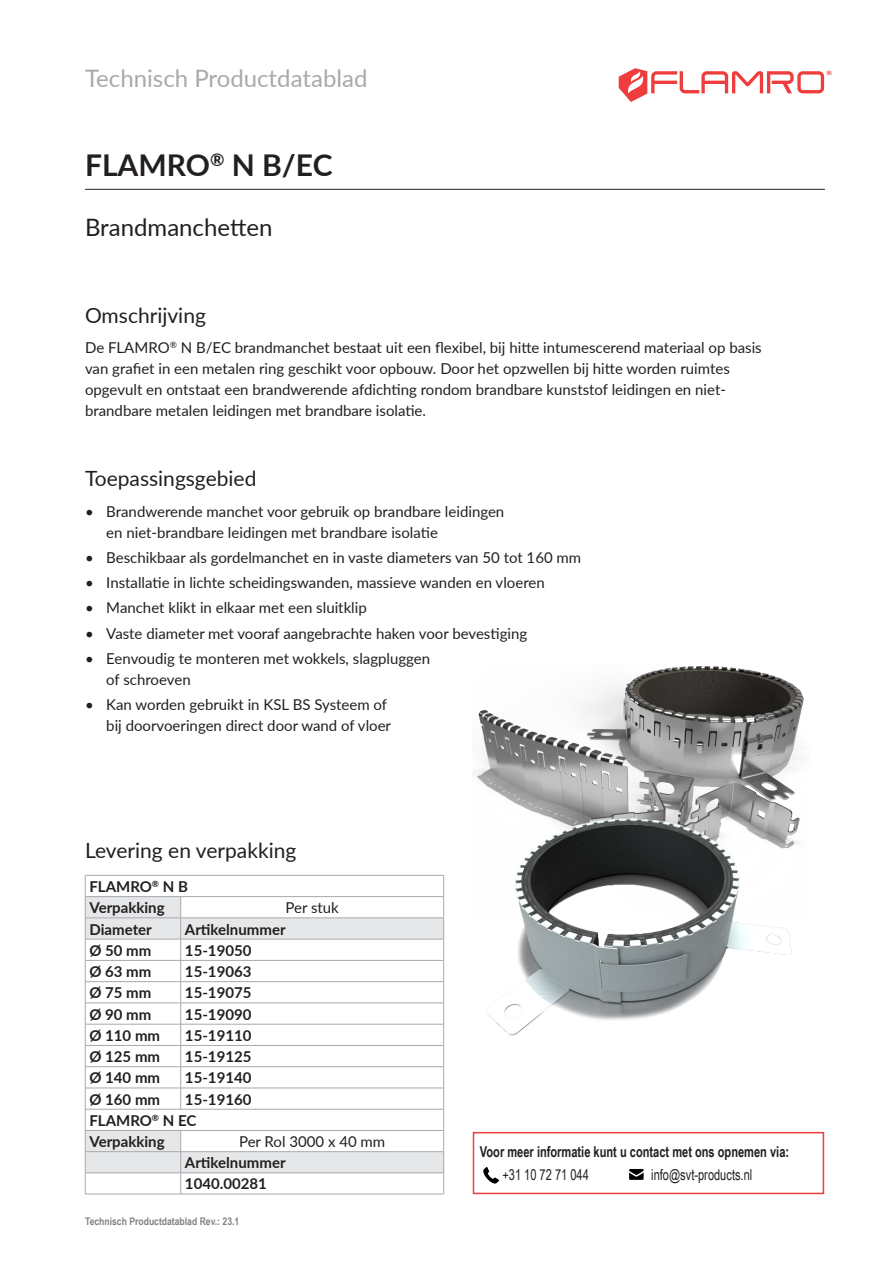
<style>
.page{position:relative;width:893px;height:1263px;background:#fff}
.page>*{position:absolute;margin:0;border:0;box-sizing:border-box;transform-origin:0 0}
.p___HL_Dokument{font:700 30px "Lato";color:#231f20}
.t1{font:24px "Lato";color:#a8a9ad}
.t2{font:24px "Lato";color:#231f20}
.p___HL_Beschreibung{font:21px "Lato";color:#231f20}
.p___HL_Lieferung___Verpackung{font:21px "Lato";color:#231f20}
.p___body_Beschreibung{font:15px/21px "Lato";color:#231f20}
.p___Tabelle_body_links{font:700 15px "Lato";color:#231f20}
.p___Tabelle_HL{font:700 15px "Lato";color:#231f20}
.t3{font:700 15px "Arial Narrow";color:#231f20;scale:.9 1}
.t4{font:15px "Arial Narrow";color:#231f20;scale:.9 1}
.p___Tabelle_body_mittig{font:15px "Lato";color:#231f20}
.t5{font:700 10.5px "Arial Narrow";color:#808285}
</style>
<div class="page">
<svg style="left:619px;top:68px;width:212px;height:34px"></svg>
<hr style="left:85px;top:189px;width:740px;height:1px;background:#231f20">
<svg style="left:483px;top:1167px;width:16px;height:16px"></svg>
<svg style="left:629px;top:1169px;width:15px;height:11px"></svg>
<div style="left:473px;top:1132px;width:351px;height:62px;border:2px solid #ee3d3c"></div>
<img style="left:478px;top:666px;width:326px;height:96px">
<img style="left:476px;top:762px;width:324px;height:274px">
<svg style="left:86px;top:897px;width:357px;height:297px"></svg>
<hr style="left:85px;top:875px;width:96px;height:1px;background:#a8a9ad">
<hr style="left:181px;top:875px;width:263px;height:1px;background:#a8a9ad">
<hr style="left:85px;top:896px;width:96px;height:1px;background:#a8a9ad">
<hr style="left:85px;top:1130px;width:96px;height:1px;background:#a8a9ad">
<hr style="left:181px;top:896px;width:263px;height:1px;background:#a8a9ad">
<svg style="left:180px;top:897px;width:1px;height:212px"></svg>
<hr style="left:181px;top:1130px;width:263px;height:1px;background:#a8a9ad">
<svg style="left:180px;top:1131px;width:1px;height:63px"></svg>
<hr style="left:85px;top:918px;width:96px;height:1px;background:#a8a9ad">
<hr style="left:181px;top:918px;width:263px;height:1px;background:#a8a9ad">
<hr style="left:85px;top:960px;width:96px;height:1px;background:#a8a9ad">
<hr style="left:181px;top:960px;width:263px;height:1px;background:#a8a9ad">
<hr style="left:85px;top:981px;width:96px;height:1px;background:#a8a9ad">
<hr style="left:181px;top:981px;width:263px;height:1px;background:#a8a9ad">
<hr style="left:85px;top:1003px;width:96px;height:1px;background:#a8a9ad">
<hr style="left:181px;top:1003px;width:263px;height:1px;background:#a8a9ad">
<hr style="left:85px;top:1024px;width:96px;height:1px;background:#a8a9ad">
<hr style="left:181px;top:1024px;width:263px;height:1px;background:#a8a9ad">
<hr style="left:85px;top:1045px;width:96px;height:1px;background:#a8a9ad">
<hr style="left:181px;top:1045px;width:263px;height:1px;background:#a8a9ad">
<hr style="left:85px;top:1066px;width:96px;height:1px;background:#a8a9ad">
<hr style="left:181px;top:1066px;width:263px;height:1px;background:#a8a9ad">
<hr style="left:85px;top:1088px;width:96px;height:1px;background:#a8a9ad">
<hr style="left:181px;top:1088px;width:263px;height:1px;background:#a8a9ad">
<hr style="left:85px;top:1151px;width:96px;height:1px;background:#a8a9ad">
<hr style="left:181px;top:1151px;width:263px;height:1px;background:#a8a9ad">
<hr style="left:85px;top:1172px;width:96px;height:1px;background:#a8a9ad">
<hr style="left:181px;top:1172px;width:263px;height:1px;background:#a8a9ad">
<hr style="left:85px;top:939px;width:96px;height:1px;background:#a8a9ad">
<hr style="left:181px;top:939px;width:263px;height:1px;background:#a8a9ad">
<hr style="left:85px;top:1109px;width:96px;height:1px;background:#a8a9ad">
<svg style="left:85px;top:876px;width:1px;height:318px"></svg>
<hr style="left:181px;top:1109px;width:263px;height:1px;background:#a8a9ad">
<svg style="left:443px;top:875px;width:1px;height:319px"></svg>
<hr style="left:85px;top:1194px;width:96px;height:1px;background:#a8a9ad">
<hr style="left:181px;top:1194px;width:263px;height:1px;background:#a8a9ad">
<h2 class="t1" style="left:85px;top:61px;width:284px">Technisch Productdatablad</h2>
<p class="p___HL_Dokument" style="left:85px;top:143px;width:249px">FLAMRO<sup>®</sup> N B/EC</p>
<p class="t2" style="left:85px;top:210px;width:189px">Brandmanchetten</p>
<p class="p___HL_Beschreibung" style="left:85px;top:300px;width:122px">Omschrijving</p>
<p class="p___body_Beschreibung" style="left:85px;top:336px;width:678px">De FLAMRO<sup>®</sup> N B/EC brandmanchet bestaat uit een flexibel, bij hitte intumescerend materiaal op basis van grafiet in een metalen ring geschikt voor opbouw. Door het opzwellen bij hitte worden ruimtes opgevult en ontstaat een brandwerende afdichting rondom brandbare kunststof leidingen en niet&shy;brandbare metalen leidingen met brandbare isolatie.</p>
<p class="p___HL_Beschreibung" style="left:85px;top:463px;width:173px">Toepassingsgebied</p>
<p class="p___body_Beschreibung" style="left:106px;top:500px;width:400px;text-indent:-21px">• Brandwerende manchet voor gebruik op brandbare leidingen en niet-brandbare leidingen met brandbare isolatie</p>
<p class="p___body_Beschreibung" style="left:85px;top:546px;width:498px">• Beschikbaar als gordelmanchet en in vaste diameters van 50 tot 160 mm</p>
<p class="p___body_Beschreibung" style="left:85px;top:571px;width:461px">• Installatie in lichte scheidingswanden, massieve wanden en vloeren</p>
<p class="p___body_Beschreibung" style="left:85px;top:597px;width:283px">• Manchet klikt in elkaar met een sluitklip</p>
<p class="p___body_Beschreibung" style="left:85px;top:622px;width:444px">• Vaste diameter met vooraf aangebrachte haken voor bevestiging</p>
<p class="p___body_Beschreibung" style="left:106px;top:647px;width:325px;text-indent:-21px">• Eenvoudig te monteren met wokkels, slagpluggen of schroeven</p>
<p class="p___body_Beschreibung" style="left:85px;top:693px;width:308px;text-align:right">• Kan worden gebruikt in KSL BS Systeem of bij doorvoeringen direct door wand of vloer</p>
<p class="p___HL_Lieferung___Verpackung" style="left:85px;top:835px;width:213px">Levering en verpakking</p>
<p class="p___Tabelle_HL" style="left:89px;top:875px;width:100px">FLAMRO<sup>®</sup> N B</p>
<p class="p___Tabelle_HL" style="left:89px;top:897px;width:77px">Verpakking</p>
<p class="p___Tabelle_body_mittig" style="left:286px;top:897px;width:55px">Per stuk</p>
<p class="p___Tabelle_HL" style="left:89px;top:918px;width:64px">Diameter</p>
<p class="p___Tabelle_HL" style="left:185px;top:918px;width:102px">Artikelnummer</p>
<p class="p___Tabelle_body_links" style="left:89px;top:939px;width:63px">Ø 50 mm</p>
<p class="p___Tabelle_body_links" style="left:185px;top:939px;width:68px">15-19050</p>
<p class="p___Tabelle_body_links" style="left:89px;top:960px;width:63px">Ø 63 mm</p>
<p class="p___Tabelle_body_links" style="left:185px;top:960px;width:68px">15-19063</p>
<p class="p___Tabelle_body_links" style="left:89px;top:982px;width:63px">Ø 75 mm</p>
<p class="p___Tabelle_body_links" style="left:185px;top:982px;width:68px">15-19075</p>
<p class="p___Tabelle_body_links" style="left:89px;top:1003px;width:63px">Ø 90 mm</p>
<p class="p___Tabelle_body_links" style="left:185px;top:1003px;width:68px">15-19090</p>
<p class="p___Tabelle_body_links" style="left:89px;top:1024px;width:72px">Ø 110 mm</p>
<p class="p___Tabelle_body_links" style="left:185px;top:1024px;width:68px">15-19110</p>
<p class="p___Tabelle_body_links" style="left:89px;top:1045px;width:72px">Ø 125 mm</p>
<p class="p___Tabelle_body_links" style="left:185px;top:1045px;width:68px">15-19125</p>
<p class="p___Tabelle_body_links" style="left:89px;top:1067px;width:72px">Ø 140 mm</p>
<p class="p___Tabelle_body_links" style="left:185px;top:1067px;width:68px">15-19140</p>
<p class="p___Tabelle_body_links" style="left:89px;top:1088px;width:72px">Ø 160 mm</p>
<p class="p___Tabelle_body_links" style="left:185px;top:1088px;width:68px">15-19160</p>
<p class="p___Tabelle_HL" style="left:89px;top:1109px;width:108px">FLAMRO<sup>®</sup> N EC</p>
<p class="p___Tabelle_HL" style="left:89px;top:1130px;width:77px">Verpakking</p>
<p class="p___Tabelle_body_mittig" style="left:239px;top:1131px;width:148px">Per Rol 3000 x 40 mm</p>
<p class="p___Tabelle_HL" style="left:185px;top:1152px;width:102px">Artikelnummer</p>
<p class="p___Tabelle_body_links" style="left:185px;top:1173px;width:83px">1040.00281</p>
<p class="t5" style="left:85px;top:1213px;width:156px">Technisch Productdatablad Rev.: 23.1</p>
<p class="t3" style="left:480px;top:1140px;width:345px">Voor meer informatie kunt u contact met ons opnemen via:</p>
<p class="t4" style="left:502px;top:1164px;width:98px">+31 10 72 71 044</p>
<p class="t4" style="left:651px;top:1164px;width:114px">info@svt-products.nl</p>
</div>
